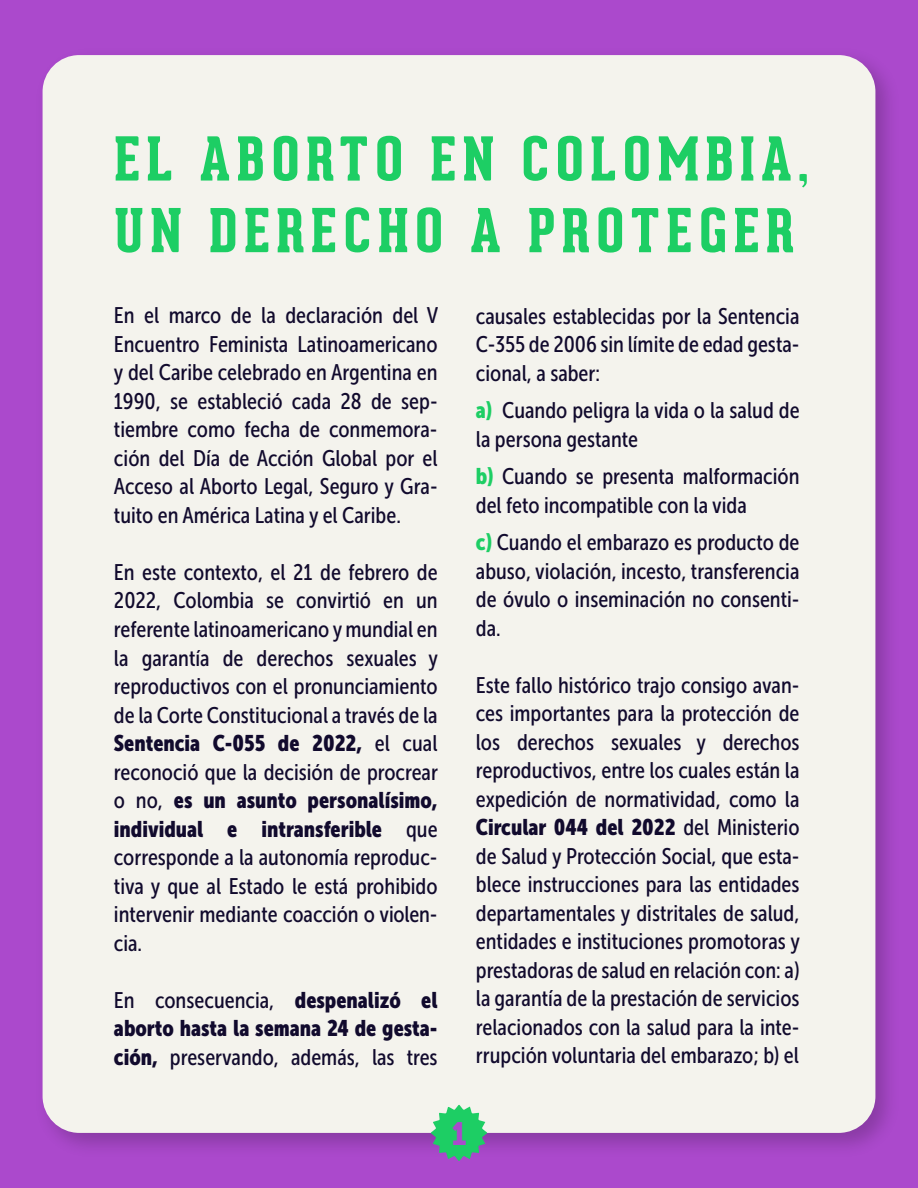
<style>
.page{position:relative;width:918px;height:1188px;background:#ab49cc}
.page>*{position:absolute;margin:0;border:0;box-sizing:border-box;transform-origin:0 0}
.t1{font:800 59.1px/71.6px "Geared Slab";letter-spacing:.1em;color:#1dce64}
.t2{font:32.1px "Museo Sans Condensed 900";color:#ab49cc}
.t3{font:22.5px/28.5px "Museo Sans Condensed 500";color:#110a2d;text-align:justify}
.t4{font:22.5px/28.5px "Museo Sans Condensed 900";color:#110a2d}
.s1{font-family:"Museo Sans Condensed 500"}
.s2{font-family:"Museo Sans Condensed 900"}
.s3{font-family:"Museo Sans Condensed 900";color:#1dce64}
</style>
<div class="page">
<img style="left:42px;top:55px;width:848px;height:1093px">
<div style="left:43px;top:55px;width:832px;height:1078px;background:#f4f3ed;border-radius:37px"></div>
<svg style="left:431px;top:1104px;width:56px;height:57px"></svg>
<h1 class="t1" style="left:114px;top:125px;width:696px">EL ABORTO EN COLOMBIA,<br>UN DERECHO A PROTEGER</h1>
<p class="t3" style="left:114px;top:302px;width:326px">En el marco de la declaración del V Encuentro Feminista Latinoamericano y del Caribe celebrado en Argentina en 1990, se estableció cada 28 de sep&shy;tiembre como fecha de conmemora&shy;ción del Día de Acción Global por el Acceso al Aborto Legal, Seguro y Gra&shy;tuito en América Latina y el Caribe.</p>
<p class="t3" style="left:114px;top:558px;width:326px">En este contexto, el 21 de febrero de 2022, Colombia se convirtió en un referente latinoamericano y mundial en la garantía de derechos sexuales y reproductivos con el pronunciamiento de la Corte Constitucional a través de la</p>
<p class="t4" style="left:114px;top:729px;width:325px">Sentencia C-055 de 2022, <span class="s1">el cual</span></p>
<p class="t3" style="left:114px;top:758px;width:326px">reconoció que la decisión de procrear</p>
<p class="t4" style="left:114px;top:786px;width:325px"><span class="s1">o no,</span> es un asunto personalísimo, individual e intransferible <span class="s1">que</span></p>
<p class="t3" style="left:114px;top:843px;width:325px">corresponde a la autonomía reproduc&shy;tiva y que al Estado le está prohibido intervenir mediante coacción o violen&shy;cia.</p>
<p class="t3" style="left:114px;top:986px;width:325px">En consecuencia, <span class="s2">despenalizó el</span></p>
<p class="t4" style="left:114px;top:1014px;width:325px">aborto hasta la semana 24 de gesta-</p>
<p class="t3" style="left:114px;top:1043px;width:325px"><span class="s2">ción,</span> preservando, además, las tres</p>
<p class="t3" style="left:476px;top:302px;width:325px">causales establecidas por la Sentencia C-355 de 2006 sin límite de edad gesta&shy;cional, a saber:</p>
<p class="t3" style="left:476px;top:396px;width:325px"><span class="s3">a)</span> Cuando peligra la vida o la salud de la persona gestante</p>
<p class="t3" style="left:476px;top:462px;width:325px"><span class="s3">b)</span> Cuando se presenta malformación del feto incompatible con la vida</p>
<p class="t3" style="left:476px;top:528px;width:325px"><span class="s3">c)</span> Cuando el embarazo es producto de abuso, violación, incesto, transferencia de óvulo o inseminación no consenti&shy;da.</p>
<p class="t3" style="left:476px;top:671px;width:325px">Este fallo histórico trajo consigo avan&shy;ces importantes para la protección de los derechos sexuales y derechos reproductivos, entre los cuales están la expedición de normatividad, como la</p>
<p class="t4" style="left:476px;top:813px;width:325px">Circular 044 del 2022 <span class="s1">del Ministerio</span></p>
<p class="t3" style="left:476px;top:842px;width:326px">de Salud y Protección Social, que esta&shy;blece instrucciones para las entidades departamentales y distritales de salud, entidades e instituciones promotoras y prestadoras de salud en relación con: a) la garantía de la prestación de servicios relacionados con la salud para la inte&shy;rrupción voluntaria del embarazo; b) el</p>
<h2 class="t2" style="left:452px;top:1115px;width:16px">1</h2>
</div>
